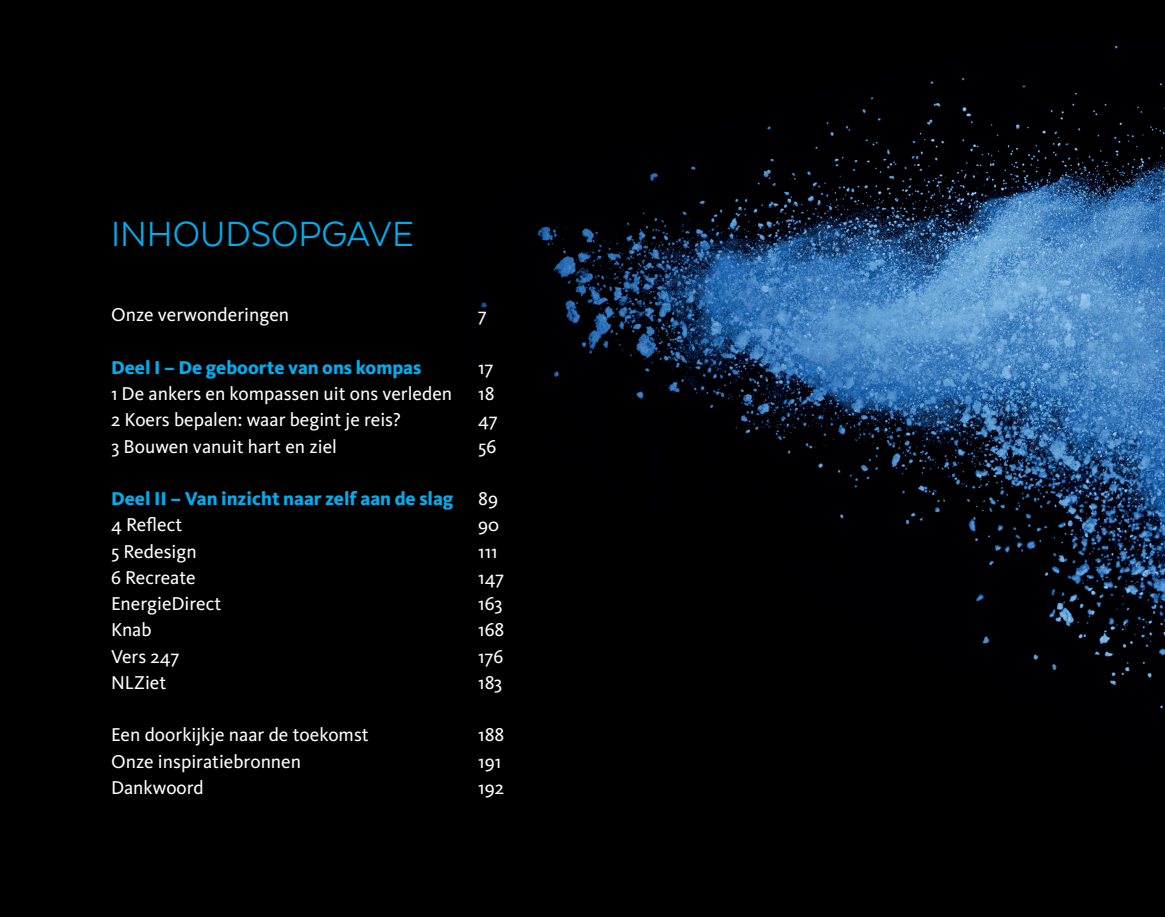
<style>
.page{position:relative;width:1165px;height:917px;background:#000001}
.page>*{position:absolute;margin:0;border:0;box-sizing:border-box;transform-origin:0 0}
.t1{font:40.25px "Texta";color:#00aeef}
.t2{font:19.25px/26.2px "Kievit";color:#fff}
.t3{font:800 19.25px "Kievit";color:#00aeef}
</style>
<div class="page">
<img style="left:481px;top:45px;width:684px;height:664px">
<h1 class="t1" style="left:111px;top:214px;width:304px">INHOUDSOPGAVE</h1>
<p class="t2" style="left:111px;top:302px;width:180px">Onze verwonderingen</p>
<p class="t3" style="left:111px;top:356px;width:312px">Deel I – De geboorte van ons kompas</p>
<p class="t2" style="left:111px;top:381px;width:343px">1 De ankers en kompassen uit ons verleden<br>2 Koers bepalen: waar begint je reis?<br>3 Bouwen vanuit hart en ziel</p>
<p class="t3" style="left:111px;top:487px;width:344px">Deel II – Van inzicht naar zelf aan de slag</p>
<p class="t2" style="left:111px;top:512px;width:112px">4 Reflect<br>5 Redesign<br>6 Recreate<br>EnergieDirect<br>Knab<br>Vers 247<br>NLZiet</p>
<p class="t2" style="left:111px;top:722px;width:259px">Een doorkijkje naar de toekomst<br>Onze inspiratiebronnen<br>Dankwoord</p>
<p class="t2" style="left:478px;top:302px;width:10px">7</p>
<p class="t2" style="left:478px;top:354px;width:21px">17<br>18<br>47<br>56</p>
<p class="t2" style="left:478px;top:486px;width:28px">89<br>90<br>111<br>147<br>163<br>168<br>176<br>183</p>
<p class="t2" style="left:478px;top:722px;width:28px">188<br>191<br>192</p>
</div>
